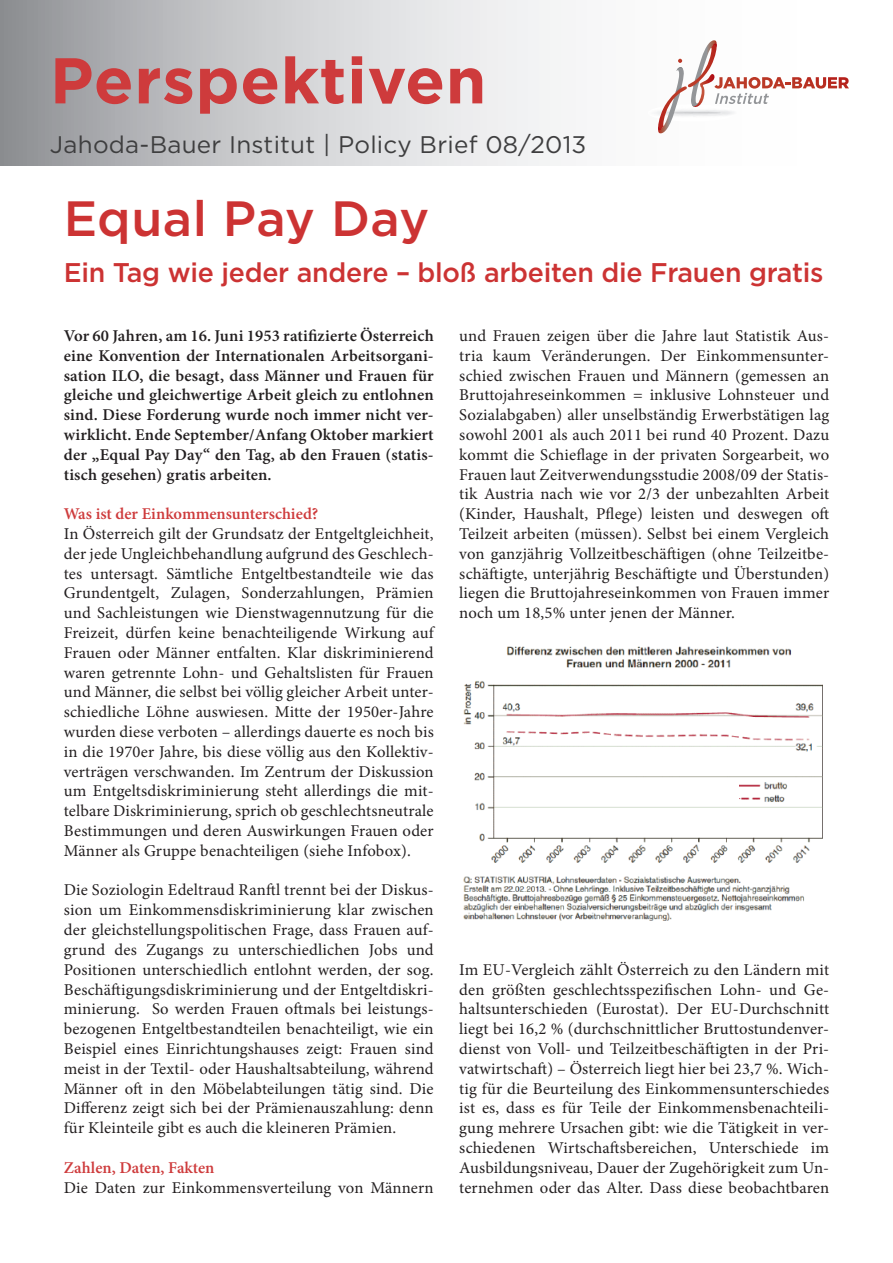
<style>
.page{position:relative;width:893px;height:1263px;background:#fff}
.page>*{position:absolute;margin:0;border:0;box-sizing:border-box;transform-origin:0 0}
.t1{font:700 64.5px "Gotham";letter-spacing:.01em;color:#ce3b3c}
.t2{font:500 49.5px "Gotham";letter-spacing:.005em;color:#c33}
.t3{font:500 27px "Gotham";letter-spacing:-.01em;color:#c33}
.t4{font:24px "Gotham";letter-spacing:.01em;color:#3e3e3f}
.t5{font:16.5px/19.8px "Minion Pro";letter-spacing:.01em;color:#231f20;text-align:justify}
.t6{font:600 16.5px/19.8px "Minion Pro";letter-spacing:.005em;color:#231f20;text-align:justify}
.t7{font:600 16.5px "Minion Pro";color:#ce3b3c}
</style>
<div class="page">
<svg style="left:0;top:0;width:561px;height:166px;background:#cacbcd"></svg>
<svg style="left:657px;top:40px;width:192px;height:94px"></svg>
<img style="left:463px;top:646px;width:360px;height:275px">
<h1 class="t1" style="left:50px;top:38px;width:438px">Perspektiven</h1>
<h3 class="t4" style="left:50px;top:130px;width:538px">Jahoda-Bauer Institut | Policy Brief 08/2013</h3>
<h2 class="t2" style="left:64px;top:186px;width:367px">Equal Pay Day</h2>
<h3 class="t3" style="left:64px;top:255px;width:761px">Ein Tag wie jeder andere – bloß arbeiten die Frauen gratis</h3>
<p class="t6" style="left:64px;top:326px;width:371px">Vor 60 Jahren, am 16. Juni 1953 ratifizierte Österreich eine Konvention der Internationalen Arbeitsorgani&shy;sation ILO, die besagt, dass Männer und Frauen für gleiche und gleichwertige Arbeit gleich zu entlohnen sind. Diese Forderung wurde noch immer nicht ver&shy;wirklicht. Ende September/Anfang Oktober markiert der „Equal Pay Day“ den Tag, ab den Frauen (statis&shy;tisch gesehen) gratis arbeiten.</p>
<p class="t7" style="left:64px;top:502px;width:256px">Was ist der Einkommensunterschied?</p>
<p class="t5" style="left:64px;top:524px;width:371px">In Österreich gilt der Grundsatz der Entgeltgleichheit, der jede Ungleichbehandlung aufgrund des Geschlech&shy;tes untersagt. Sämtliche Entgeltbestandteile wie das Grundentgelt, Zulagen, Sonderzahlungen, Prämien und Sachleistungen wie Dienstwagennutzung für die Freizeit, dürfen keine benachteiligende Wirkung auf Frauen oder Männer entfalten. Klar diskriminierend waren getrennte Lohn- und Gehaltslisten für Frauen und Männer, die selbst bei völlig gleicher Arbeit unter&shy;schiedliche Löhne auswiesen. Mitte der 1950er-Jahre wurden diese verboten – allerdings dauerte es noch bis in die 1970er Jahre, bis diese völlig aus den Kollektiv&shy;verträgen verschwanden. Im Zentrum der Diskussion um Entgeltsdiskriminierung steht allerdings die mit&shy;telbare Diskriminierung, sprich ob geschlechtsneutrale Bestimmungen und deren Auswirkungen Frauen oder Männer als Gruppe benachteiligen (siehe Infobox).</p>
<p class="t5" style="left:64px;top:880px;width:371px">Die Soziologin Edeltraud Ranftl trennt bei der Diskus&shy;sion um Einkommensdiskriminierung klar zwischen der gleichstellungspolitischen Frage, dass Frauen auf&shy;grund des Zugangs zu unterschiedlichen Jobs und Positionen unterschiedlich entlohnt werden, der sog.<br>Beschäftigungsdiskriminierung und der Entgeltdiskri&shy;minierung. So werden Frauen oftmals bei leistungs&shy;bezogenen Entgeltbestandteilen benachteiligt, wie ein Beispiel eines Einrichtungshauses zeigt: Frauen sind meist in der Textil- oder Haushaltsabteilung, während Männer oft in den Möbelabteilungen tätig sind. Die Differenz zeigt sich bei der Prämienauszahlung: denn für Kleinteile gibt es auch die kleineren Prämien.</p>
<p class="t7" style="left:64px;top:1156px;width:152px">Zahlen, Daten, Fakten</p>
<p class="t5" style="left:64px;top:1177px;width:371px">Die Daten zur Einkommensverteilung von Männern</p>
<p class="t5" style="left:459px;top:326px;width:371px">und Frauen zeigen über die Jahre laut Statistik Aus&shy;tria kaum Veränderungen. Der Einkommensunter&shy;schied zwischen Frauen und Männern (gemessen an Bruttojahreseinkommen = inklusive Lohnsteuer und Sozialabgaben) aller unselbständig Erwerbstätigen lag sowohl 2001 als auch 2011 bei rund 40 Prozent. Dazu kommt die Schieflage in der privaten Sorgearbeit, wo Frauen laut Zeitverwendungsstudie 2008/09 der Statis&shy;tik Austria nach wie vor 2/3 der unbezahlten Arbeit (Kinder, Haushalt, Pflege) leisten und deswegen oft Teilzeit arbeiten (müssen). Selbst bei einem Vergleich von ganzjährig Vollzeitbeschäftigen (ohne Teilzeitbe&shy;schäftigte, unterjährig Beschäftigte und Überstunden) liegen die Bruttojahreseinkommen von Frauen immer noch um 18,5% unter jenen der Männer.</p>
<p class="t5" style="left:459px;top:959px;width:371px">Im EU-Vergleich zählt Österreich zu den Ländern mit den größten geschlechtsspezifischen Lohn- und Ge&shy;haltsunterschieden (Eurostat). Der EU-Durchschnitt liegt bei 16,2 % (durchschnittlicher Bruttostundenver&shy;dienst von Voll- und Teilzeitbeschäftigten in der Pri&shy;vatwirtschaft) – Österreich liegt hier bei 23,7 %. Wich&shy;tig für die Beurteilung des Einkommensunterschiedes ist es, dass es für Teile der Einkommensbenachteili&shy;gung mehrere Ursachen gibt: wie die Tätigkeit in ver&shy;schiedenen Wirtschaftsbereichen, Unterschiede im Ausbildungsniveau, Dauer der Zugehörigkeit zum Un&shy;ternehmen oder das Alter. Dass diese beobachtbaren</p>
</div>
